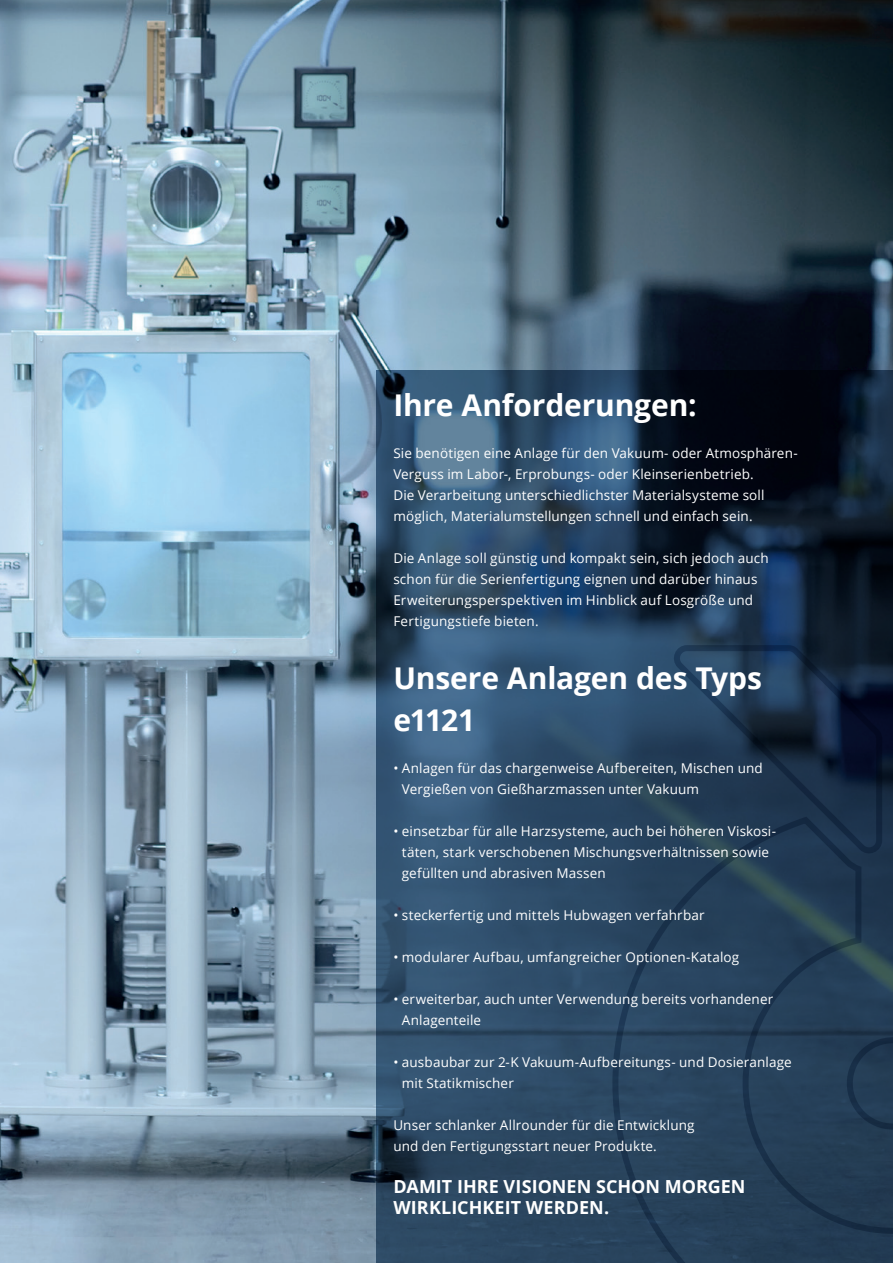
<style>
.page{position:relative;width:893px;height:1263px;background:#fff}
.page>*{position:absolute;margin:0;border:0;box-sizing:border-box;transform-origin:0 0}
.t1{font:700 30px/42px "Open Sans";letter-spacing:-.005em;color:#fff}
.t2{font:700 18px/21px "Open Sans";color:#fff}
.t3{font:13.5px/21px "Open Sans";letter-spacing:.01em;color:#fff}
</style>
<div class="page">
<img style="left:0;top:0;width:893px;height:1263px">
<svg style="left:376px;top:370px;width:517px;height:893px;background:#27425c"></svg>
<svg style="left:672px;top:642px;width:213px;height:169px;background:#1a2f48"></svg>
<svg style="left:609px;top:811px;width:284px;height:452px;background:#253f57"></svg>
<h1 class="t1" style="left:393px;top:384px;width:305px">Ihre Anforderungen:</h1>
<p class="t3" style="left:393px;top:443px;width:406px">Sie benötigen eine Anlage für den Vakuum- oder Atmosphären-Verguss im Labor-, Erprobungs- oder Kleinserienbetrieb.<br>Die Verarbeitung unterschiedlichster Materialsysteme soll möglich, Materialumstellungen schnell und einfach sein.</p>
<p class="t3" style="left:393px;top:548px;width:377px">Die Anlage soll günstig und kompakt sein, sich jedoch auch schon für die Serienfertigung eignen und darüber hinaus Erweiterungsperspektiven im Hinblick auf Losgröße und Fertigungstiefe bieten.</p>
<h1 class="t1" style="left:393px;top:657px;width:370px">Unsere Anlagen des Typs e1121</h1>
<p class="t3" style="left:402px;top:758px;width:362px;text-indent:-9px">• Anlagen für das chargenweise Aufbereiten, Mischen und<br>Vergießen von Gießharzmassen unter Vakuum</p>
<p class="t3" style="left:402px;top:821px;width:376px;text-indent:-9px">• einsetzbar für alle Harzsysteme, auch bei höheren Viskosi&shy;täten, stark verschobenen Mischungsverhältnissen sowie gefüllten und abrasiven Massen</p>
<p class="t3" style="left:393px;top:905px;width:313px">• steckerfertig und mittels Hubwagen verfahrbar</p>
<p class="t3" style="left:393px;top:947px;width:347px">• modularer Aufbau, umfangreicher Optionen-Katalog</p>
<p class="t3" style="left:402px;top:989px;width:373px;text-indent:-9px">• erweiterbar, auch unter Verwendung bereits vorhandener<br>Anlagenteile</p>
<p class="t3" style="left:402px;top:1052px;width:391px;text-indent:-9px">• ausbaubar zur 2-K Vakuum-Aufbereitungs- und Dosieranlage mit Statikmischer</p>
<p class="t3" style="left:393px;top:1115px;width:303px">Unser schlanker Allrounder für die Entwicklung und den Fertigungsstart neuer Produkte.</p>
<h2 class="t2" style="left:393px;top:1176px;width:354px">DAMIT IHRE VISIONEN SCHON MORGEN<br>WIRKLICHKEIT WERDEN.</h2>
</div>
